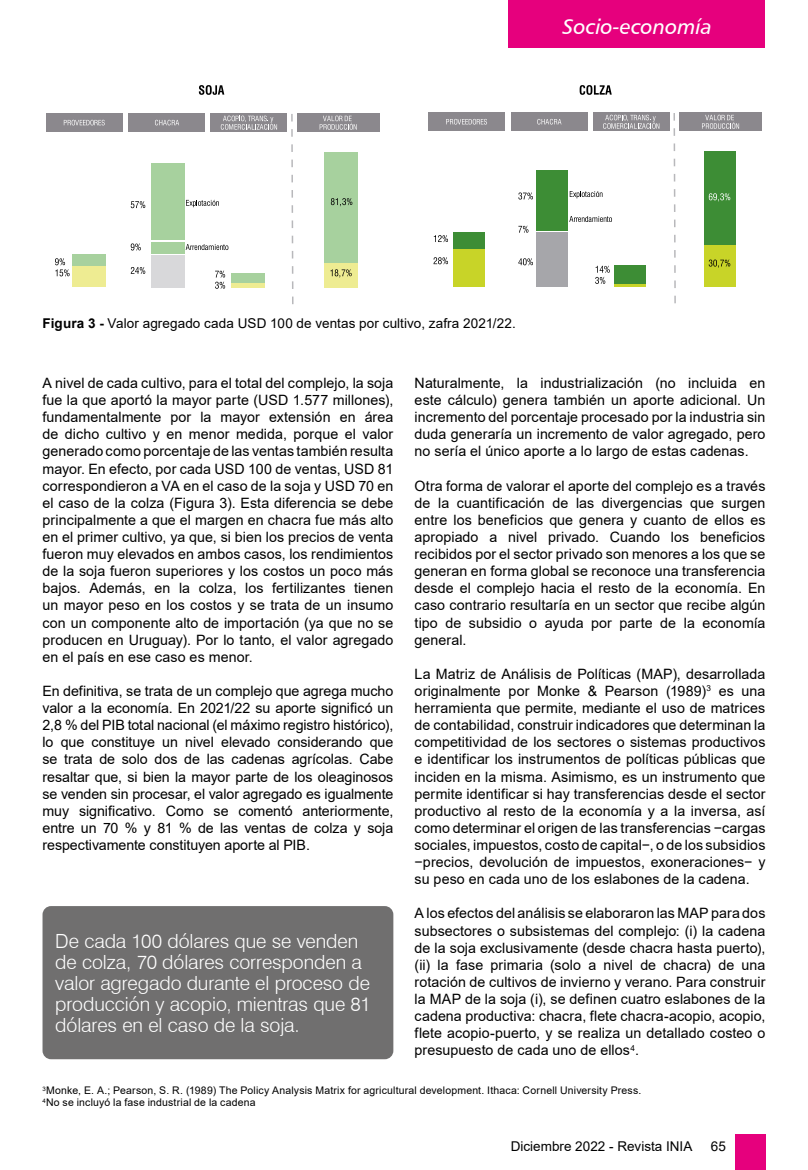
<style>
.page{position:relative;width:808px;height:1170px;background:#fff}
.page>*{position:absolute;margin:0;border:0;box-sizing:border-box;transform-origin:0 0}
.t1{font:21px "Humanist 777 BT Italic B";color:#fff}
.t2{font:300 19.5px/21px "Swiss 721 BT";letter-spacing:-.005em;color:#fff}
.t3{font:14.25px/17.1px "Arial";letter-spacing:.005em;color:#000;text-align:justify}
.t4{font:13.5px "Arial";letter-spacing:.005em;color:#000}
.t5{font:10.5px/12px "Arial";letter-spacing:.015em;color:#000}
.s1{font-weight:700}
</style>
<div class="page">
<div style="left:508px;top:0;width:257px;height:47px;background:#e6007d"></div>
<div style="left:734px;top:1134px;width:31px;height:35px;background:#e6007d"></div>
<div style="left:43px;top:906px;width:350px;height:153px;background:#706f6f;border-radius:9px"></div>
<div style="left:46px;top:114px;width:76px;height:18px;background:#8b888d"></div>
<svg style="left:64px;top:120px;width:41px;height:5px"></svg>
<div style="left:129px;top:114px;width:76px;height:18px;background:#8b888d"></div>
<svg style="left:155px;top:120px;width:24px;height:5px"></svg>
<div style="left:211px;top:114px;width:76px;height:18px;background:#8b888d"></div>
<svg style="left:221px;top:116px;width:56px;height:14px"></svg>
<div style="left:297px;top:114px;width:83px;height:18px;background:#8b888d"></div>
<svg style="left:320px;top:116px;width:37px;height:14px"></svg>
<svg style="left:291px;top:114px;width:3px;height:191px"></svg>
<div style="left:428px;top:113px;width:77px;height:18px;background:#8b888d"></div>
<svg style="left:446px;top:119px;width:41px;height:5px"></svg>
<div style="left:511px;top:113px;width:76px;height:18px;background:#8b888d"></div>
<svg style="left:537px;top:119px;width:24px;height:5px"></svg>
<div style="left:593px;top:113px;width:76px;height:18px;background:#8b888d"></div>
<svg style="left:603px;top:115px;width:56px;height:14px"></svg>
<div style="left:679px;top:113px;width:83px;height:18px;background:#8b888d"></div>
<svg style="left:702px;top:115px;width:37px;height:14px"></svg>
<svg style="left:673px;top:113px;width:3px;height:191px"></svg>
<div style="left:151px;top:255px;width:33px;height:32px;background:#d8d8da"></div>
<div style="left:151px;top:242px;width:33px;height:11px;background:#a7d19e"></div>
<div style="left:151px;top:163px;width:33px;height:77px;background:#a7d19e"></div>
<hr style="left:232px;top:283px;width:33px;height:4px;background:#eeec92">
<div style="left:232px;top:273px;width:33px;height:10px;background:#a7d19e"></div>
<div style="left:325px;top:262px;width:33px;height:25px;background:#eeec92"></div>
<div style="left:325px;top:152px;width:33px;height:110px;background:#a7d19e"></div>
<div style="left:73px;top:266px;width:33px;height:21px;background:#eeec92"></div>
<div style="left:73px;top:254px;width:33px;height:12px;background:#a7d19e"></div>
<div style="left:536px;top:232px;width:32px;height:55px;background:#a6a6aa"></div>
<div style="left:536px;top:222px;width:32px;height:9px;background:#3d8d35"></div>
<div style="left:536px;top:170px;width:32px;height:50px;background:#3d8d35"></div>
<svg style="left:614px;top:283px;width:32px;height:4px"></svg>
<div style="left:614px;top:265px;width:32px;height:18px;background:#3d8d35"></div>
<div style="left:704px;top:245px;width:32px;height:42px;background:#c8d428"></div>
<div style="left:704px;top:151px;width:32px;height:94px;background:#3d8d35"></div>
<div style="left:453px;top:249px;width:31px;height:38px;background:#c8d428"></div>
<div style="left:453px;top:232px;width:31px;height:17px;background:#3d8d35"></div>
<svg style="left:199px;top:85px;width:25px;height:10px"></svg>
<svg style="left:580px;top:85px;width:32px;height:10px"></svg>
<svg style="left:331px;top:198px;width:21px;height:8px"></svg>
<svg style="left:330px;top:269px;width:22px;height:8px"></svg>
<svg style="left:709px;top:193px;width:21px;height:8px"></svg>
<svg style="left:709px;top:259px;width:21px;height:9px"></svg>
<svg style="left:55px;top:258px;width:15px;height:18px"></svg>
<svg style="left:131px;top:201px;width:14px;height:7px"></svg>
<svg style="left:131px;top:243px;width:10px;height:7px"></svg>
<svg style="left:131px;top:267px;width:14px;height:7px"></svg>
<svg style="left:215px;top:270px;width:10px;height:19px"></svg>
<svg style="left:434px;top:235px;width:14px;height:7px"></svg>
<svg style="left:433px;top:257px;width:15px;height:7px"></svg>
<svg style="left:518px;top:192px;width:15px;height:7px"></svg>
<svg style="left:518px;top:226px;width:10px;height:7px"></svg>
<svg style="left:518px;top:258px;width:15px;height:7px"></svg>
<svg style="left:595px;top:266px;width:15px;height:18px"></svg>
<svg style="left:186px;top:200px;width:33px;height:7px"></svg>
<svg style="left:186px;top:244px;width:42px;height:6px"></svg>
<svg style="left:570px;top:191px;width:32px;height:7px"></svg>
<svg style="left:569px;top:216px;width:43px;height:6px"></svg>
<h1 class="t1" style="left:562px;top:13px;width:151px">Socio-economía</h1>
<p class="t4" style="left:43px;top:313px;width:475px"><span class="s1">Figura 3 -</span> Valor agregado cada USD 100 de ventas por cultivo, zafra 2021/22.</p>
<p class="t3" style="left:43px;top:374px;width:352px">A nivel de cada cultivo, para el total del complejo, la soja fue la que aportó la mayor parte (USD 1.577 millones), fundamentalmente por la mayor extensión en área de dicho cultivo y en menor medida, porque el valor generado como porcentaje de las ventas también resulta mayor. En efecto, por cada USD 100 de ventas, USD 81 correspondieron a VA en el caso de la soja y USD 70 en el caso de la colza (Figura 3). Esta diferencia se debe principalmente a que el margen en chacra fue más alto en el primer cultivo, ya que, si bien los precios de venta fueron muy elevados en ambos casos, los rendimientos de la soja fueron superiores y los costos un poco más bajos. Además, en la colza, los fertilizantes tienen un mayor peso en los costos y se trata de un insumo con un componente alto de importación (ya que no se producen en Uruguay). Por lo tanto, el valor agregado en el país en ese caso es menor.</p>
<p class="t3" style="left:43px;top:682px;width:352px">En definitiva, se trata de un complejo que agrega mucho valor a la economía. En 2021/22 su aporte significó un 2,8 % del PIB total nacional (el máximo registro histórico), lo que constituye un nivel elevado considerando que se trata de solo dos de las cadenas agrícolas. Cabe resaltar que, si bien la mayor parte de los oleaginosos se venden sin procesar, el valor agregado es igualmente muy significativo. Como se comentó anteriormente, entre un 70 % y 81 % de las ventas de colza y soja respectivamente constituyen aporte al PIB.</p>
<h2 class="t2" style="left:55px;top:930px;width:317px">De cada 100 dólares que se venden de colza, 70 dólares corresponden a valor agregado durante el proceso de producción y acopio, mientras que 81 dólares en el caso de la soja.</h2>
<p class="t3" style="left:415px;top:374px;width:352px">Naturalmente, la industrialización (no incluida en este cálculo) genera también un aporte adicional. Un incremento del porcentaje procesado por la industria sin duda generaría un incremento de valor agregado, pero no sería el único aporte a lo largo de estas cadenas.</p>
<p class="t3" style="left:415px;top:477px;width:352px">Otra forma de valorar el aporte del complejo es a través de la cuantificación de las divergencias que surgen entre los beneficios que genera y cuanto de ellos es apropiado a nivel privado. Cuando los beneficios recibidos por el sector privado son menores a los que se generan en forma global se reconoce una transferencia desde el complejo hacia el resto de la economía. En caso contrario resultaría en un sector que recibe algún tipo de subsidio o ayuda por parte de la economía general.</p>
<p class="t3" style="left:415px;top:665px;width:352px">La Matriz de Análisis de Políticas (MAP), desarrollada originalmente por Monke &amp; Pearson (1989)<sup>3</sup> es una herramienta que permite, mediante el uso de matrices de contabilidad, construir indicadores que determinan la competitividad de los sectores o sistemas productivos e identificar los instrumentos de políticas públicas que inciden en la misma. Asimismo, es un instrumento que permite identificar si hay transferencias desde el sector productivo al resto de la economía y a la inversa, así como determinar el origen de las transferencias −cargas sociales, impuestos, costo de capital−, o de los subsidios −precios, devolución de impuestos, exoneraciones− y su peso en cada uno de los eslabones de la cadena.</p>
<p class="t3" style="left:415px;top:904px;width:352px">A los efectos del análisis se elaboraron las MAP para dos subsectores o subsistemas del complejo: (i) la cadena de la soja exclusivamente (desde chacra hasta puerto), (ii) la fase primaria (solo a nivel de chacra) de una rotación de cultivos de invierno y verano. Para construir la MAP de la soja (i), se definen cuatro eslabones de la cadena productiva: chacra, flete chacra-acopio, acopio, flete acopio-puerto, y se realiza un detallado costeo o presupuesto de cada uno de ellos<sup>4</sup>.</p>
<p class="t5" style="left:43px;top:1084px;width:600px"><sup>3</sup>Monke, E. A.; Pearson, S. R. (1989) The Policy Analysis Matrix for agricultural development. Ithaca: Cornell University Press.<br><sup>4</sup>No se incluyó la fase industrial de la cadena</p>
<p class="t4" style="left:511px;top:1137px;width:183px">Diciembre 2022 - Revista INIA</p>
<p class="t4" style="left:711px;top:1137px;width:17px">65</p>
</div>
